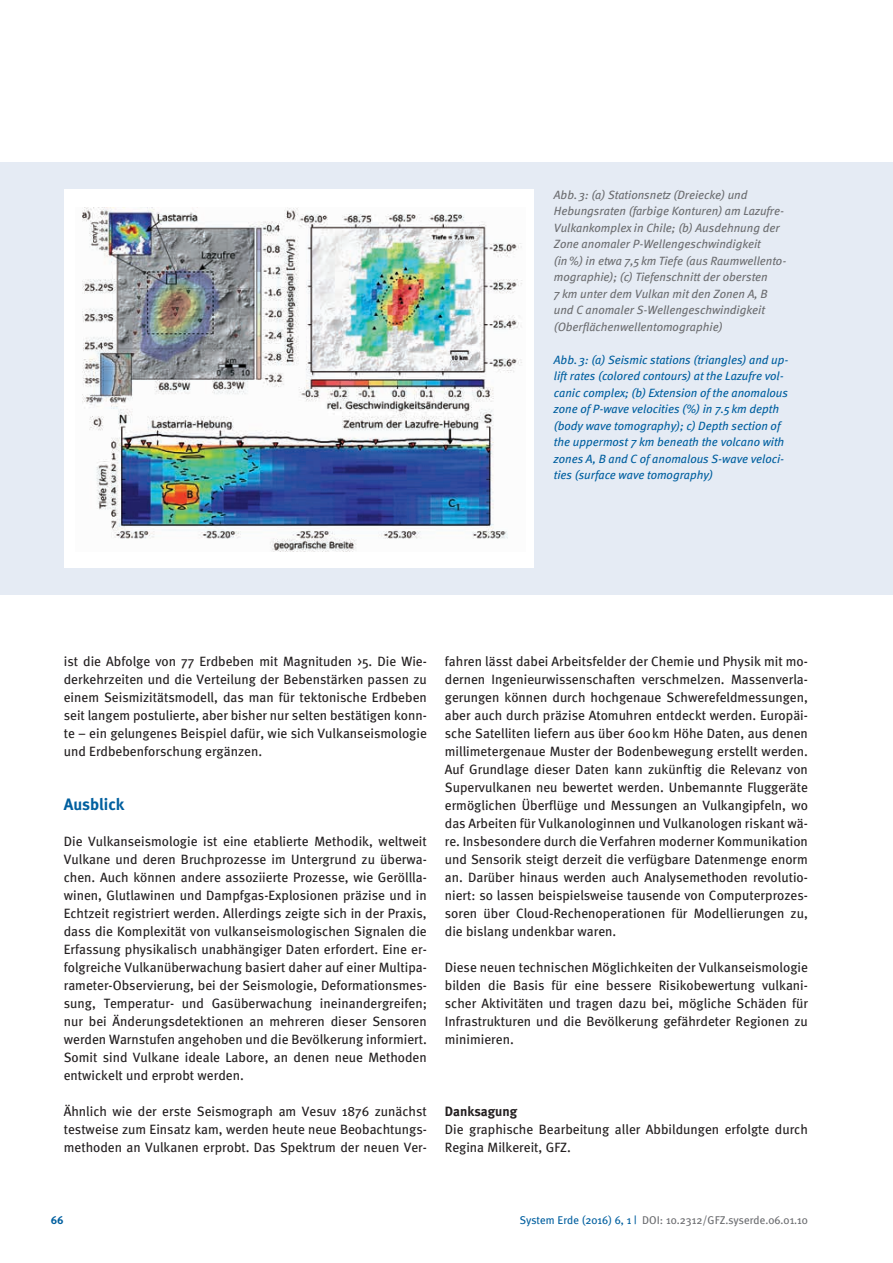
<style>
.page{position:relative;width:893px;height:1263px;background:#fff}
.page>*{position:absolute;margin:0;border:0;box-sizing:border-box;transform-origin:0 0}
.t1{font:700 16.5px "Meta";color:#005f9f}
.t2{font:13.5px/18px "Meta";color:#231f20;text-align:justify}
.t3{font:700 13.5px "Meta";color:#231f20}
.t4{font:italic 12px/16.5px "Meta";color:#6c6d70}
.t5{font:italic 12px/16.5px "Meta";color:#005f9f}
.t6{font:11.25px "Meta Plus";color:#6c6d70}
.t7{font:700 11.25px "Meta";color:#005f9f}
.s1{color:#005f9f}
</style>
<div class="page">
<div style="left:0;top:162px;width:893px;height:432px;background:#e5ebf4"></div>
<div style="left:64px;top:189px;width:469px;height:378px;background:#fff"></div>
<img style="left:82px;top:208px;width:440px;height:343px">
<p class="t4" style="left:554px;top:186px;width:234px">Abb. 3: (a) Stationsnetz (Dreiecke) und Hebungsraten (farbige Konturen) am Lazufre-Vulkankomplex in Chile; (b) Ausdehnung der Zone anomaler P-Wellengeschwindigkeit<br>(in %) in etwa 7,5 km Tiefe (aus Raumwellento&shy;mographie); (c) Tiefenschnitt der obersten<br>7 km unter dem Vulkan mit den Zonen A, B und C anomaler S-Wellengeschwindigkeit (Oberflächenwellentomographie)</p>
<p class="t5" style="left:554px;top:351px;width:236px">Abb. 3: (a) Seismic stations (triangles) and up&shy;lift rates (colored contours) at the Lazufre vol&shy;canic complex; (b) Extension of the anomalous zone of P-wave velocities (%) in 7.5 km depth (body wave tomography); c) Depth section of the uppermost 7 km beneath the volcano with zones A, B and C of anomalous S-wave veloci&shy;ties (surface wave tomography)</p>
<p class="t2" style="left:64px;top:652px;width:365px">ist die Abfolge von 77 Erdbeben mit Magnituden &gt;5. Die Wie&shy;derkehrzeiten und die Verteilung der Bebenstärken passen zu einem Seismizitätsmodell, das man für tektonische Erdbeben seit langem postulierte, aber bisher nur selten bestätigen konn&shy;te – ein gelungenes Beispiel dafür, wie sich Vulkanseismologie und Erdbebenforschung ergänzen.</p>
<p class="t1" style="left:64px;top:794px;width:62px">Ausblick</p>
<p class="t2" style="left:64px;top:832px;width:365px">Die Vulkanseismologie ist eine etablierte Methodik, weltweit Vulkane und deren Bruchprozesse im Untergrund zu überwa&shy;chen. Auch können andere assoziierte Prozesse, wie Geröllla&shy;winen, Glutlawinen und Dampfgas-Explosionen präzise und in Echtzeit registriert werden. Allerdings zeigte sich in der Praxis, dass die Komplexität von vulkanseismologischen Signalen die Erfassung physikalisch unabhängiger Daten erfordert. Eine er&shy;folgreiche Vulkanüberwachung basiert daher auf einer Multipa&shy;rameter-Observierung, bei der Seismologie, Deformationsmes&shy;sung, Temperatur- und Gasüberwachung ineinandergreifen; nur bei Änderungsdetektionen an mehreren dieser Sensoren werden Warnstufen angehoben und die Bevölkerung informiert.<br>Somit sind Vulkane ideale Labore, an denen neue Methoden entwickelt und erprobt werden.</p>
<p class="t2" style="left:64px;top:1102px;width:365px">Ähnlich wie der erste Seismograph am Vesuv 1876 zunächst testweise zum Einsatz kam, werden heute neue Beobachtungs&shy;methoden an Vulkanen erprobt. Das Spektrum der neuen Ver-</p>
<p class="t2" style="left:445px;top:652px;width:365px">fahren lässt dabei Arbeitsfelder der Chemie und Physik mit mo&shy;dernen Ingenieurwissenschaften verschmelzen. Massenverla&shy;gerungen können durch hochgenaue Schwerefeldmessungen, aber auch durch präzise Atomuhren entdeckt werden. Europäi&shy;sche Satelliten liefern aus über 600km Höhe Daten, aus denen millimetergenaue Muster der Bodenbewegung erstellt werden.<br>Auf Grundlage dieser Daten kann zukünftig die Relevanz von Supervulkanen neu bewertet werden. Unbemannte Fluggeräte ermöglichen Überflüge und Messungen an Vulkangipfeln, wo das Arbeiten für Vulkanologinnen und Vulkanologen riskant wä&shy;re. Insbesondere durch die Verfahren moderner Kommunikation und Sensorik steigt derzeit die verfügbare Datenmenge enorm an. Darüber hinaus werden auch Analysemethoden revolutio&shy;niert: so lassen beispielsweise tausende von Computerprozes&shy;soren über Cloud-Rechenoperationen für Modellierungen zu, die bislang undenkbar waren.</p>
<p class="t2" style="left:445px;top:958px;width:365px">Diese neuen technischen Möglichkeiten der Vulkanseismologie bilden die Basis für eine bessere Risikobewertung vulkani&shy;scher Aktivitäten und tragen dazu bei, mögliche Schäden für Infra strukturen und die Bevölkerung gefährdeter Regionen zu minimieren.</p>
<p class="t3" style="left:445px;top:1103px;width:74px">Danksagung</p>
<p class="t2" style="left:445px;top:1120px;width:365px">Die graphische Bearbeitung aller Abbildungen erfolgte durch<br>Regina Milkereit, GFZ.</p>
<p class="t7" style="left:51px;top:1213px;width:14px">66</p>
<p class="t6" style="left:520px;top:1214px;width:290px"><span class="s1">System Erde (2016) 6, 1 |</span> DOI: 10.2312/GFZ.syserde.06.01.10</p>
</div>
